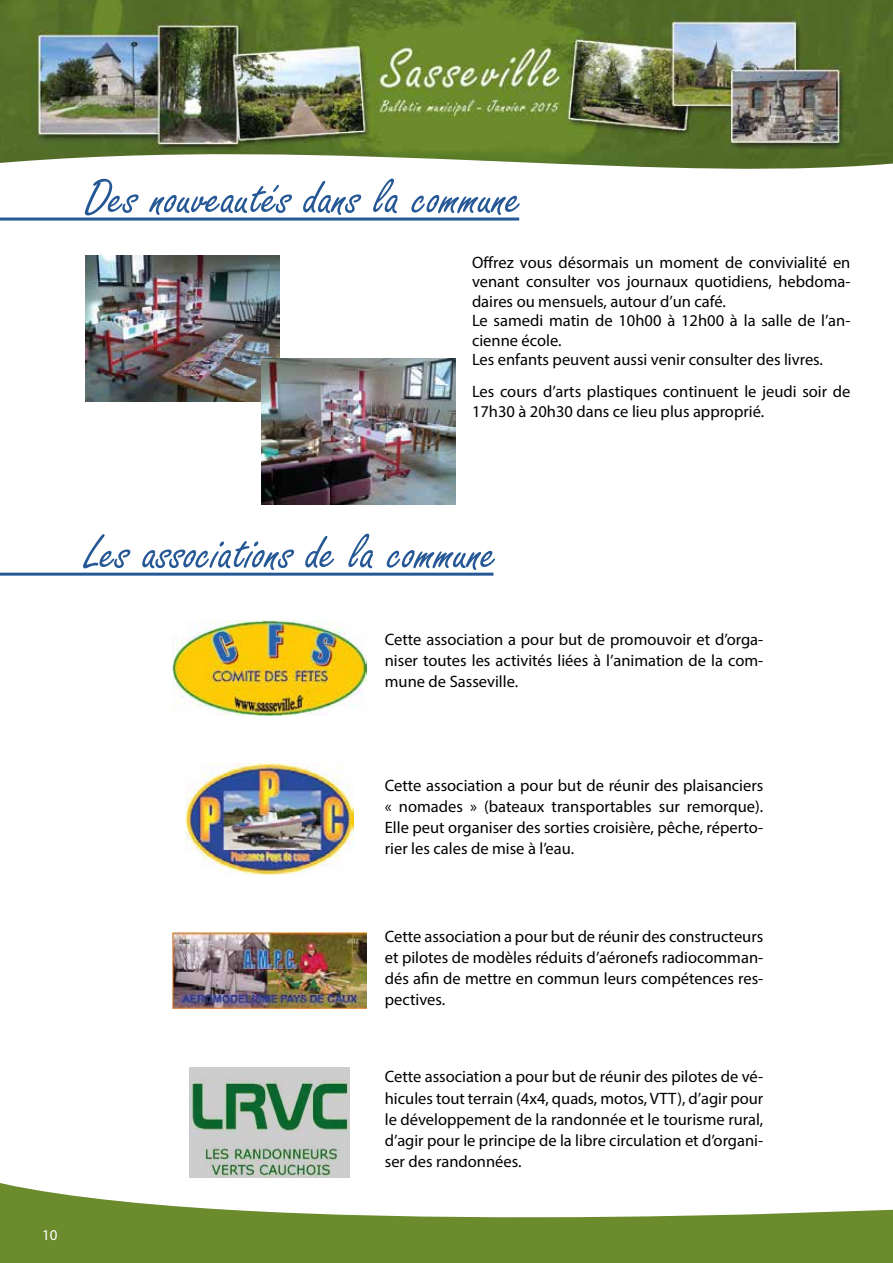
<style>
.page{position:relative;width:893px;height:1263px;background:#fff}
.page>*{position:absolute;margin:0;border:0;box-sizing:border-box;transform-origin:0 0}
.t1{font:54px "Freestyle Script";color:#255895}
.t2{font:16.5px/21px "Myriad Pro";color:#000;text-align:justify}
.t3{font:15px "Myriad Pro";color:#fff}
</style>
<div class="page">
<img style="left:0;top:0;width:893px;height:169px">
<svg style="left:0;top:1183px;width:893px;height:80px;fill:#6b8b2c"></svg>
<hr style="left:0;top:218px;width:519px;height:3px;background:#255895">
<hr style="left:0;top:573px;width:493px;height:3px;background:#255895">
<img style="left:85px;top:255px;width:194px;height:146px">
<img style="left:261px;top:359px;width:194px;height:146px">
<img style="left:172px;top:620px;width:194px;height:95px">
<img style="left:185px;top:764px;width:168px;height:111px">
<img style="left:172px;top:933px;width:194px;height:76px">
<img style="left:189px;top:1067px;width:160px;height:111px">
<h1 class="t1" style="left:85px;top:168px;width:438px">Des nouveautés dans la commune</h1>
<p class="t2" style="left:472px;top:252px;width:380px;line-height:19.5px;text-align:left">Offrez vous désormais un moment de convivialité en venant consulter vos journaux quotidiens, hebdoma&shy;daires ou mensuels, autour d’un café.<br>Le samedi matin de 10h00 à 12h00 à la salle de l’an&shy;cienne école.<br>Les enfants peuvent aussi venir consulter des livres.</p>
<p class="t2" style="left:472px;top:382px;width:380px;line-height:19.5px">Les cours d’arts plastiques continuent le jeudi soir de<br>17h30 à 20h30 dans ce lieu plus approprié.</p>
<h1 class="t1" style="left:85px;top:523px;width:414px">Les associations de la commune</h1>
<p class="t2" style="left:385px;top:629px;width:380px">Cette association a pour but de promouvoir et d’orga&shy;niser toutes les activités liées à l’animation de la com&shy;mune de Sasseville.</p>
<p class="t3" style="left:42px;top:1226px;width:17px">10</p>
<p class="t2" style="left:385px;top:774px;width:380px">Cette association a pour but de réunir des plaisanciers « nomades » (bateaux transportables sur remorque).<br>Elle peut organiser des sorties croisière, pêche, réperto&shy;rier les cales de mise à l’eau.</p>
<p class="t2" style="left:385px;top:926px;width:380px">Cette association a pour but de réunir des constructeurs et pilotes de modèles réduits d’aéronefs radiocomman&shy;dés afin de mettre en commun leurs compétences res&shy;pectives.</p>
<p class="t2" style="left:385px;top:1066px;width:380px">Cette association a pour but de réunir des pilotes de vé&shy;hicules tout terrain (4x4, quads, motos, VTT), d’agir pour le développement de la randonnée et le tourisme rural, d’agir pour le principe de la libre circulation et d’organi&shy;ser des randonnées.</p>
</div>
